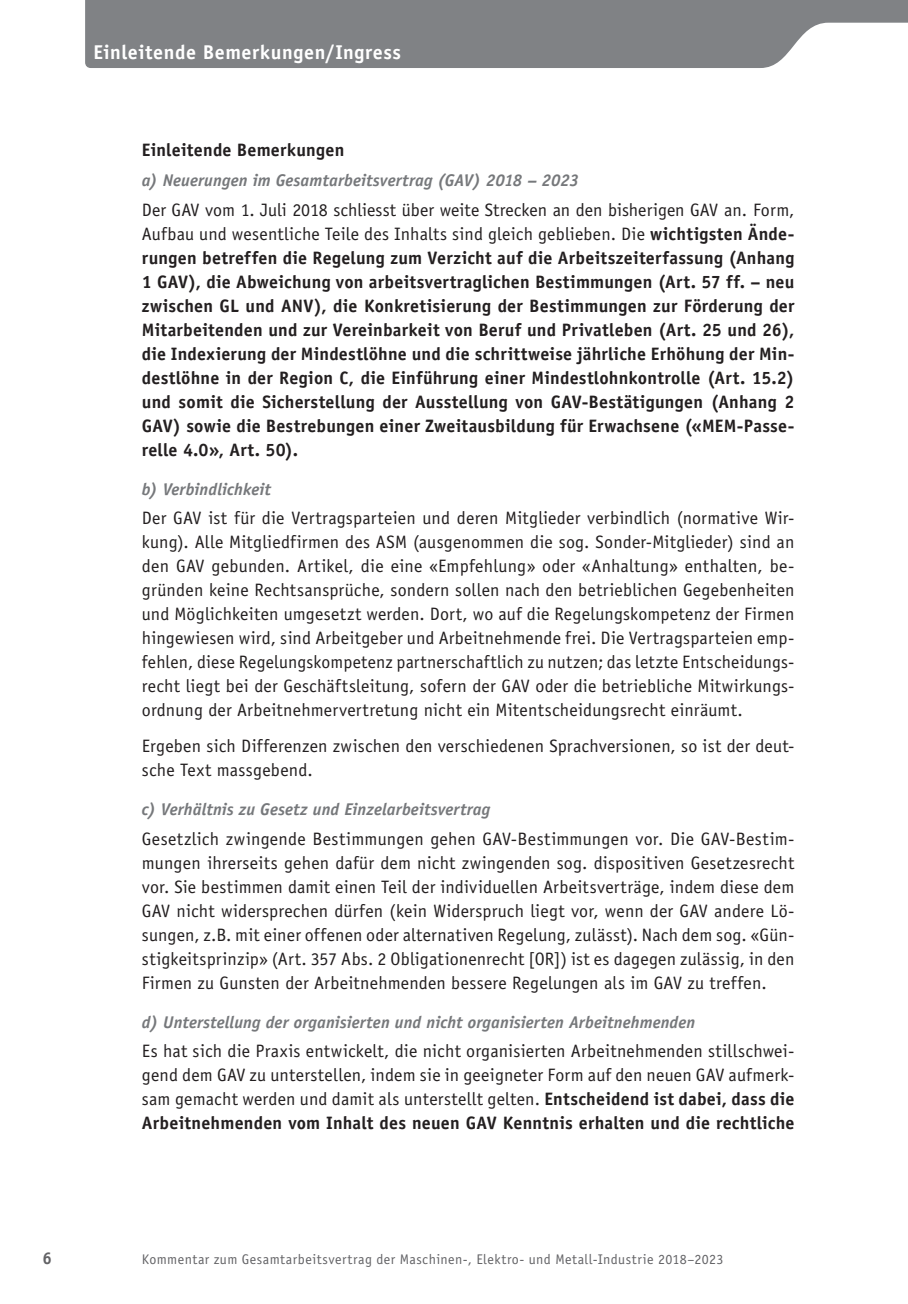
<style>
.page{position:relative;width:908px;height:1304px;background:#fff}
.page>*{position:absolute;margin:0;border:0;box-sizing:border-box;transform-origin:0 0}
.t1{font:700 20px "Officina Sans Std";letter-spacing:.025em;color:#fff}
.t2{font:18px/24px "Officina Sans Std";letter-spacing:.01em;color:#231f20;text-align:justify}
.t3{font:700 18px/24px "Officina Sans Std";letter-spacing:.01em;color:#231f20;text-align:justify}
.t4{font:italic 700 17px "Officina Sans Std";letter-spacing:.005em;color:#76787b}
.t5{font:700 17px "Officina Sans Std";color:#636366}
.t6{font:14px "Officina Sans Std";letter-spacing:.03em;color:#636366}
.s1{font-weight:400}
.s2{font-weight:700}
</style>
<div class="page">
<svg style="left:85px;top:0;width:822px;height:68px;background:#8b8d90"></svg>
<svg style="left:907px;top:0;width:1px;height:23px"></svg>
<p class="t1" style="left:93px;top:39px;width:309px">Einleitende Bemerkungen/Ingress</p>
<p class="t3" style="left:142px;top:138px;width:204px">Einleitende Bemerkungen</p>
<p class="t4" style="left:142px;top:170px;width:438px">a) Neuerungen im Gesamtarbeitsvertrag (GAV) 2018 – 2023</p>
<p class="t3" style="left:142px;top:197px;width:654px"><span class="s1">Der GAV vom 1. Juli 2018 schliesst über weite Strecken an den bisherigen GAV an. Form, Aufbau und wesentliche Teile des Inhalts sind gleich geblieben. Die</span> wichtigsten Ände&shy;rungen betreffen die Regelung zum Verzicht auf die Arbeitszeiterfassung (Anhang 1 GAV), die Abweichung von arbeitsvertraglichen Bestimmungen (Art. 57 ff. – neu zwischen GL und ANV), die Konkretisierung der Bestimmungen zur Förderung der Mitarbeitenden und zur Vereinbarkeit von Beruf und Privatleben (Art. 25 und 26), die Indexierung der Mindestlöhne und die schrittweise jährliche Erhöhung der Min&shy;destlöhne in der Region C, die Einführung einer Mindestlohnkontrolle (Art. 15.2) und somit die Sicherstellung der Ausstellung von GAV-Bestätigungen (Anhang 2<br>GAV) sowie die Bestrebungen einer Zweitausbildung für Erwachsene («MEM-Passe&shy;relle 4.0», Art. 50).</p>
<p class="t4" style="left:142px;top:479px;width:131px">b) Verbindlichkeit</p>
<p class="t2" style="left:142px;top:506px;width:653px">Der GAV ist für die Vertragsparteien und deren Mitglieder verbindlich (normative Wir&shy;kung). Alle Mitgliedfirmen des ASM (ausgenommen die sog. Sonder-Mitglieder) sind an den GAV gebunden. Artikel, die eine «Empfehlung» oder «Anhaltung» enthalten, be&shy;gründen keine Rechtsansprüche, sondern sollen nach den betrieblichen Gegebenheiten und Möglichkeiten umgesetzt werden. Dort, wo auf die Regelungskompetenz der Firmen hingewiesen wird, sind Arbeitgeber und Arbeitnehmende frei. Die Vertragsparteien emp&shy;fehlen, diese Regelungskompetenz partnerschaftlich zu nutzen; das letzte Entscheidungs&shy;recht liegt bei der Geschäftsleitung, sofern der GAV oder die betriebliche Mitwirkungs&shy;ordnung der Arbeitnehmervertretung nicht ein Mitentscheidungsrecht einräumt.</p>
<p class="t2" style="left:142px;top:734px;width:653px">Ergeben sich Differenzen zwischen den verschiedenen Sprachversionen, so ist der deut&shy;sche Text massgebend.</p>
<p class="t4" style="left:142px;top:799px;width:350px">c) Verhältnis zu Gesetz und Einzelarbeitsvertrag</p>
<p class="t2" style="left:142px;top:827px;width:653px">Gesetzlich zwingende Bestimmungen gehen GAV-Bestimmungen vor. Die GAV-Bestim&shy;mungen ihrerseits gehen dafür dem nicht zwingenden sog. dispositiven Gesetzesrecht vor. Sie bestimmen damit einen Teil der individuellen Arbeitsverträge, indem diese dem GAV nicht widersprechen dürfen (kein Widerspruch liegt vor, wenn der GAV andere Lö&shy;sungen, z.B. mit einer offenen oder alternativen Regelung, zulässt). Nach dem sog. «Gün&shy;stigkeitsprinzip» (Art. 357 Abs. 2 Obligationenrecht [OR]) ist es dagegen zulässig, in den Firmen zu Gunsten der Arbeitnehmenden bessere Regelungen als im GAV zu treffen.</p>
<p class="t4" style="left:142px;top:1012px;width:555px">d) Unterstellung der organisierten und nicht organisierten Arbeitnehmenden</p>
<p class="t2" style="left:142px;top:1039px;width:654px">Es hat sich die Praxis entwickelt, die nicht organisierten Arbeitnehmenden stillschwei&shy;gend dem GAV zu unterstellen, indem sie in geeigneter Form auf den neuen GAV aufmerk&shy;sam gemacht werden und damit als unterstellt gelten. <span class="s2">Entscheidend ist dabei, dass die Arbeitnehmenden vom Inhalt des neuen GAV Kenntnis erhalten und die rechtliche</span></p>
<p class="t5" style="left:43px;top:1248px;width:11px">6</p>
<p class="t6" style="left:142px;top:1251px;width:583px">Kommentar zum Gesamtarbeitsvertrag der Maschinen-, Elektro- und Metall-Industrie 2018–2023</p>
</div>
